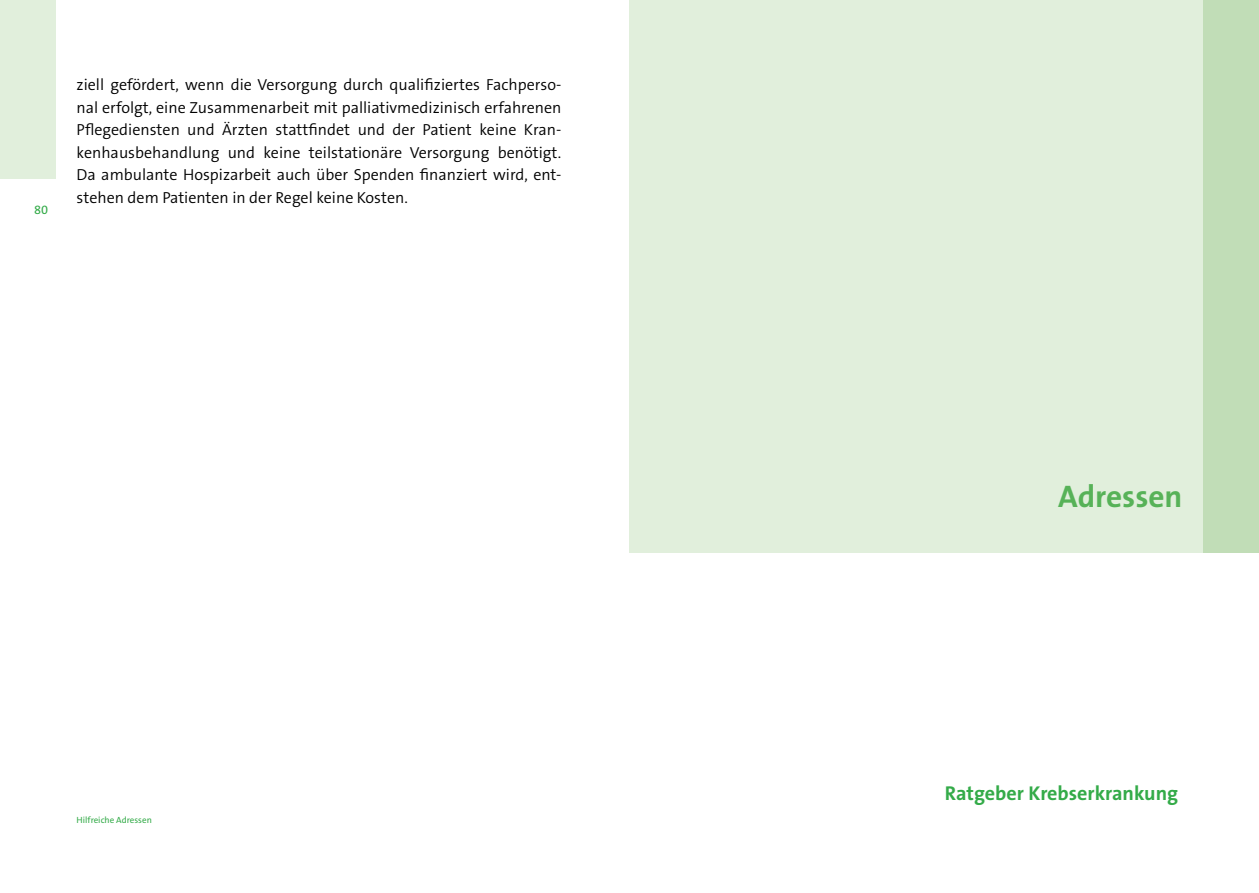
<style>
.page{position:relative;width:1259px;height:893px;background:#fff}
.page>*{position:absolute;margin:0;border:0;box-sizing:border-box;transform-origin:0 0}
.t1{font:700 31.35px "The Sans B7";color:#57b258}
.t2{font:700 20.1px "The Sans B7";color:#34ab49}
.t3{font:300 16.05px/22.5px "The Sans B4";color:#000;text-align:justify}
.t4{font:12.75px "The Sans B5 Plain";color:#34ab49}
.t5{font:9px "The Sans B5 Plain";color:#34ab49}
</style>
<div class="page">
<div style="left:0;top:0;width:55px;height:179px;background:#e1efdc"></div>
<div style="left:629px;top:0;width:630px;height:552px;background:#e1efdc"></div>
<div style="left:1203px;top:0;width:56px;height:552px;background:#c1ddb7"></div>
<p class="t4" style="left:34px;top:203px;width:16px">80</p>
<p class="t3" style="left:77px;top:74px;width:486px">ziell gefördert, wenn die Versorgung durch qualifiziertes Fachperso&shy;nal erfolgt, eine Zusammenarbeit mit palliativmedizinisch erfahrenen Pflegediensten und Ärzten stattfindet und der Patient keine Kran&shy;kenhausbehandlung und keine teilstationäre Versorgung benötigt.<br>Da ambulante Hospizarbeit auch über Spenden finanziert wird, ent&shy;stehen dem Patienten in der Regel keine Kosten.</p>
<p class="t5" style="left:77px;top:815px;width:77px">Hilfreiche Adressen</p>
<h1 class="t1" style="left:1058px;top:480px;width:126px">Adressen</h1>
<p class="t2" style="left:945px;top:782px;width:235px">Ratgeber Krebserkrankung</p>
</div>
